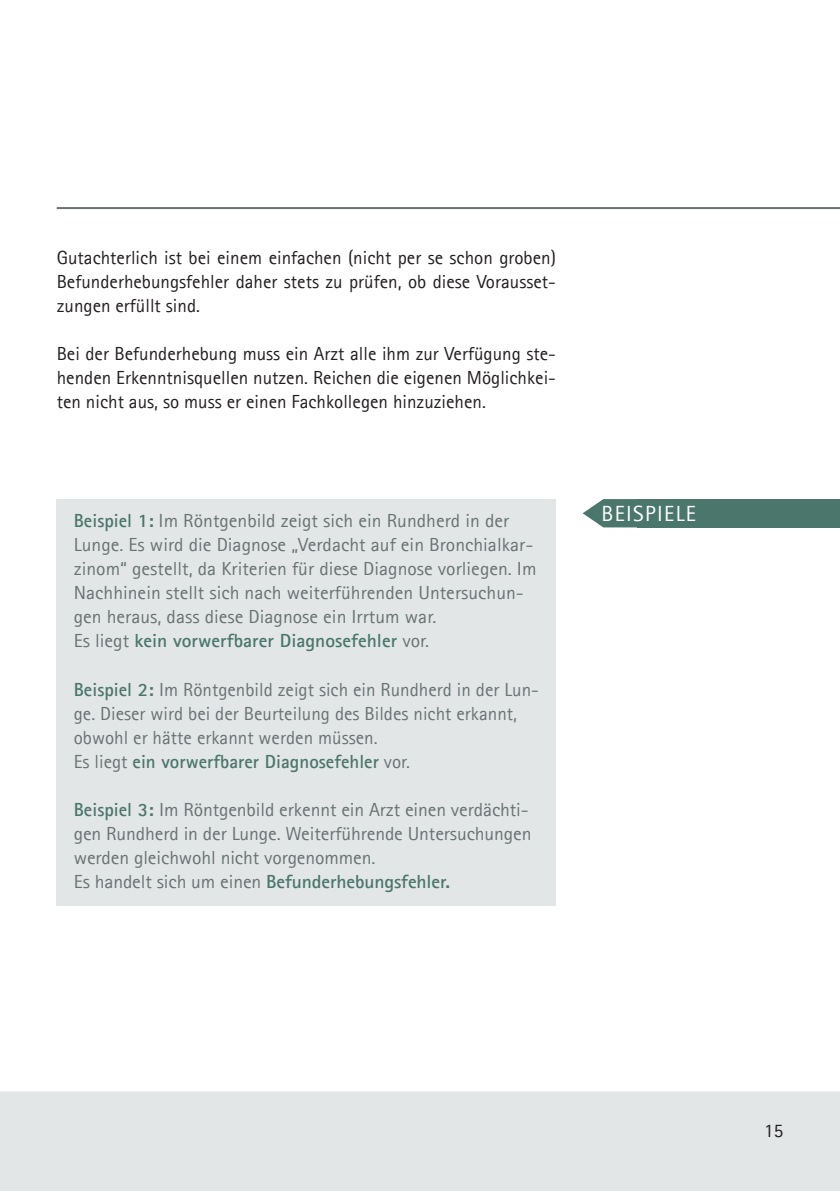
<style>
.page{position:relative;width:840px;height:1191px;background:#fff}
.page>*{position:absolute;margin:0;border:0;box-sizing:border-box;transform-origin:0 0}
.t1{font:22px "Agfa Rotis Sans Serif";letter-spacing:.06em;color:#fff}
.t2{font:19px/24px "Agfa Rotis Sans Serif";color:#697374}
.t3{font:19px/24px "Agfa Rotis Sans Serif";color:#231f20;text-align:justify}
.s1{font-weight:700;color:#4a766b}
</style>
<div class="page">
<div style="left:0;top:1091px;width:839px;height:100px;background:#e3e6e7"></div>
<hr style="left:57px;top:207px;width:782px;height:2px;background:#697374">
<div style="left:57px;top:499px;width:498px;height:407px;background:#e3e6e7"></div>
<div style="left:637px;top:499px;width:202px;height:28px;background:#4a766b"></div>
<svg style="left:582px;top:499px;width:55px;height:28px"></svg>
<p class="t3" style="left:57px;top:245px;width:500px">Gutachterlich ist bei einem einfachen (nicht per se schon groben)<br>Befunderhebungsfehler daher stets zu prüfen, ob diese Vorausset&shy;zungen erfüllt sind.</p>
<p class="t3" style="left:57px;top:341px;width:500px">Bei der Befunderhebung muss ein Arzt alle ihm zur Verfügung ste&shy;henden Erkenntnisquellen nutzen. Reichen die eigenen Möglichkei&shy;ten nicht aus, so muss er einen Fachkollegen hinzuziehen.</p>
<p class="t2" style="left:74px;top:509px;width:464px"><span class="s1">Beispiel 1:</span> Im Röntgenbild zeigt sich ein Rundherd in der Lunge. Es wird die Diagnose „Verdacht auf ein Bronchialkar&shy;zinom“ gestellt, da Kriterien für diese Diagnose vorliegen. Im Nachhinein stellt sich nach weiterführenden Untersuchun&shy;gen heraus, dass diese Diagnose ein Irrtum war.<br>Es liegt <span class="s1">kein vorwerfbarer Diagnosefehler</span> vor.</p>
<p class="t2" style="left:74px;top:677px;width:466px"><span class="s1">Beispiel 2:</span> Im Röntgenbild zeigt sich ein Rundherd in der Lun&shy;ge. Dieser wird bei der Beurteilung des Bildes nicht erkannt, obwohl er hätte erkannt werden müssen.<br>Es liegt <span class="s1">ein vorwerfbarer Diagnosefehler</span> vor.</p>
<p class="t2" style="left:74px;top:797px;width:459px"><span class="s1">Beispiel 3:</span> Im Röntgenbild erkennt ein Arzt einen verdächti&shy;gen Rundherd in der Lunge. Weiterführende Untersuchungen werden gleichwohl nicht vorgenommen.<br>Es handelt sich um einen <span class="s1">Befunderhebungsfehler.</span></p>
<p class="t1" style="left:601px;top:501px;width:96px">BEISPIELE</p>
<p class="t3" style="left:763px;top:1118px;width:20px">15</p>
</div>
